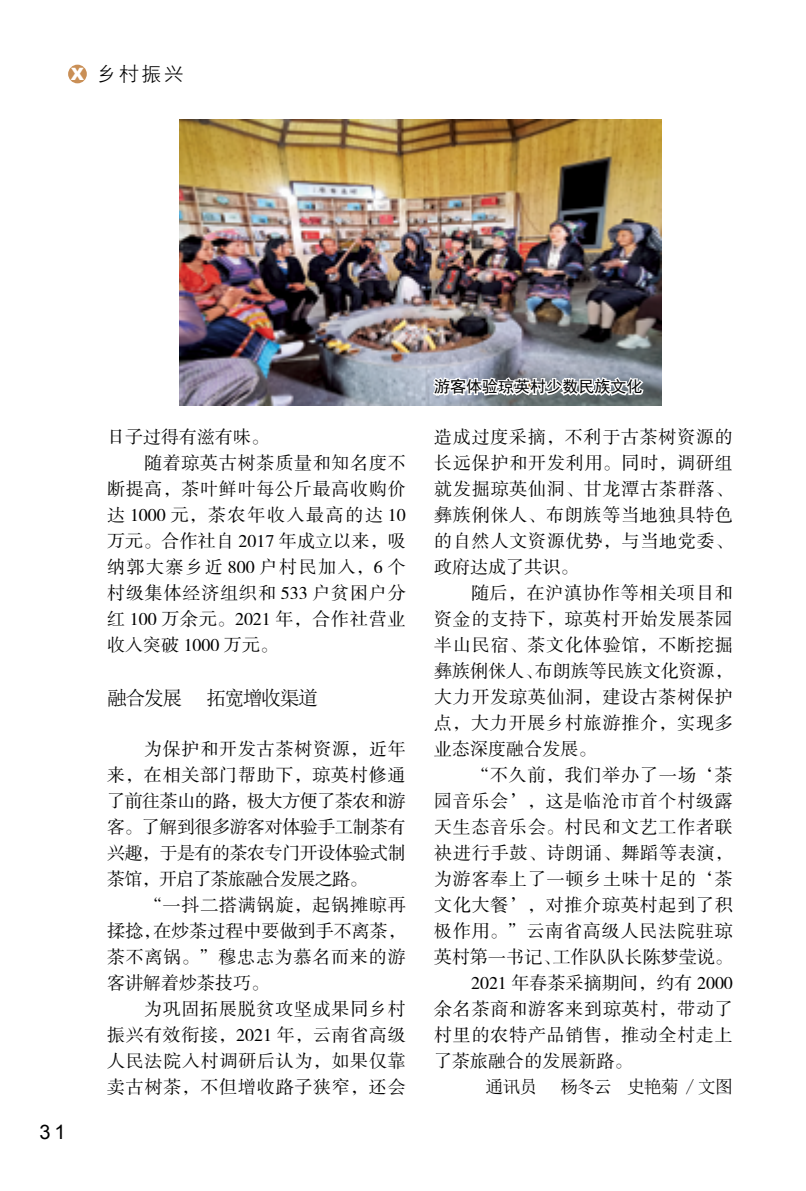
<style>
.page{position:relative;width:806px;height:1191px;background:#fff}
.page>*{position:absolute;margin:0;border:0;box-sizing:border-box;transform-origin:0 0}
.t1{font:20px "Sim Sun";letter-spacing:-.08em;color:#000}
.t2{font:20px "FZXH1 JW GB1 0";color:#000}
.t3{font:20px "Arial";color:#000}
.t4{font:18px/26px "FZSSK GBK1 0";letter-spacing:.04em;color:#000;text-align:justify}
.t5{font:18px "FZSSK GBK1 0";color:#000}
.t6{font:18px "FZSSK GBK1 0";letter-spacing:.085em;color:#000}
.t7{font:18px "FZSSK GBK1 0";letter-spacing:.01em;color:#000}
.t8{font:18px "FZSSK GBK1 0";letter-spacing:.005em;color:#000}
.t9{font:18px "Sim Sun";letter-spacing:-.06em;color:#000}
.t10{font:16px "Sim Hei";color:#000}
.s1{font-family:"Arial";font-weight:900;font-size:17px;color:#fff}
</style>
<div class="page">
<div style="left:68px;top:65px;width:19px;height:18px;background:#c98f56;border-radius:50%"></div>
<img style="left:179px;top:119px;width:482px;height:286px">
<svg style="left:429px;top:349px;width:216px;height:57px"></svg>
<p class="t2" style="left:71px;top:63px;width:114px"><span class="s1">X</span> 乡村振兴</p>
<p class="t3" style="left:39px;top:1118px;width:28px">31</p>
<p class="t5" style="left:107px;top:427px;width:164px">日子过得有滋有味。</p>
<p class="t4" style="left:144px;top:450px;width:263px">随着琼英古树茶质量和知名度不</p>
<p class="t4" style="left:107px;top:476px;width:300px">断提高，茶叶鲜叶每公斤最高收购价</p>
<p class="t6" style="left:107px;top:505px;width:300px">达 1000 元，茶农年收入最高的达 10</p>
<p class="t7" style="left:107px;top:531px;width:300px">万元。合作社自 2017 年成立以来，吸</p>
<p class="t6" style="left:107px;top:557px;width:300px">纳郭大寨乡近 800 户村民加入，6 个</p>
<p class="t4" style="left:107px;top:580px;width:300px">村级集体经济组织和 533 户贫困户分</p>
<p class="t4" style="left:107px;top:606px;width:300px">红 100 万余元。2021 年，合作社营业</p>
<p class="t5" style="left:107px;top:635px;width:172px">收入突破 1000 万元。</p>
<p class="t1" style="left:107px;top:687px;width:212px">融合发展 拓宽增收渠道</p>
<p class="t4" style="left:107px;top:736px;width:300px;text-indent:37px">为保护和开发古茶树资源，近年来，在相关部门帮助下，琼英村修通了前往茶山的路，极大方便了茶农和游客。了解到很多游客对体验手工制茶有兴趣，于是有的茶农专门开设体验式制茶馆，开启了茶旅融合发展之路。</p>
<p class="t4" style="left:107px;top:892px;width:300px;text-indent:37px">“一抖二搭满锅旋，起锅摊晾再揉捻，在炒茶过程中要做到手不离茶，茶不离锅。”穆忠志为慕名而来的游客讲解着炒茶技巧。</p>
<p class="t4" style="left:107px;top:996px;width:300px;text-indent:37px">为巩固拓展脱贫攻坚成果同乡村振兴有效衔接，2021 年，云南省高级人民法院入村调研后认为，如果仅靠卖古树茶，不但增收路子狭窄，还会</p>
<p class="t10" style="left:434px;top:378px;width:209px">游客体验琼英村少数民族文化</p>
<p class="t4" style="left:434px;top:424px;width:300px">造成过度采摘，不利于古茶树资源的长远保护和开发利用。同时，调研组就发掘琼英仙洞、甘龙潭古茶群落、彝族俐侎人、布朗族等当地独具特色的自然人文资源优势，与当地党委、政府达成了共识。</p>
<p class="t4" style="left:434px;top:580px;width:300px;text-indent:37px">随后，在沪滇协作等相关项目和资金的支持下，琼英村开始发展茶园半山民宿、茶文化体验馆，不断挖掘彝族俐侎人、布朗族等民族文化资源，大力开发琼英仙洞，建设古茶树保护点，大力开展乡村旅游推介，实现多业态深度融合发展。</p>
<p class="t4" style="left:471px;top:762px;width:263px">“不久前，我们举办了一场‘茶</p>
<p class="t4" style="left:434px;top:788px;width:300px">园音乐会’，这是临沧市首个村级露</p>
<p class="t4" style="left:434px;top:814px;width:300px">天生态音乐会。村民和文艺工作者联</p>
<p class="t4" style="left:434px;top:840px;width:300px">袂进行手鼓、诗朗诵、舞蹈等表演，</p>
<p class="t4" style="left:434px;top:866px;width:300px">为游客奉上了一顿乡土味十足的‘茶</p>
<p class="t4" style="left:434px;top:892px;width:300px">文化大餐’，对推介琼英村起到了积</p>
<p class="t4" style="left:434px;top:918px;width:300px">极作用。”云南省高级人民法院驻琼</p>
<p class="t5" style="left:434px;top:947px;width:300px">英村第一书记、工作队队长陈梦莹说。</p>
<p class="t8" style="left:471px;top:973px;width:263px">2021 年春茶采摘期间，约有 2000</p>
<p class="t4" style="left:434px;top:996px;width:300px">余名茶商和游客来到琼英村，带动了</p>
<p class="t4" style="left:434px;top:1022px;width:300px">村里的农特产品销售，推动全村走上</p>
<p class="t5" style="left:434px;top:1051px;width:199px">了茶旅融合的发展新路。</p>
<p class="t9" style="left:485px;top:1077px;width:53px">通讯员</p>
<p class="t9" style="left:559px;top:1077px;width:174px">杨冬云 史艳菊 / 文图</p>
</div>
